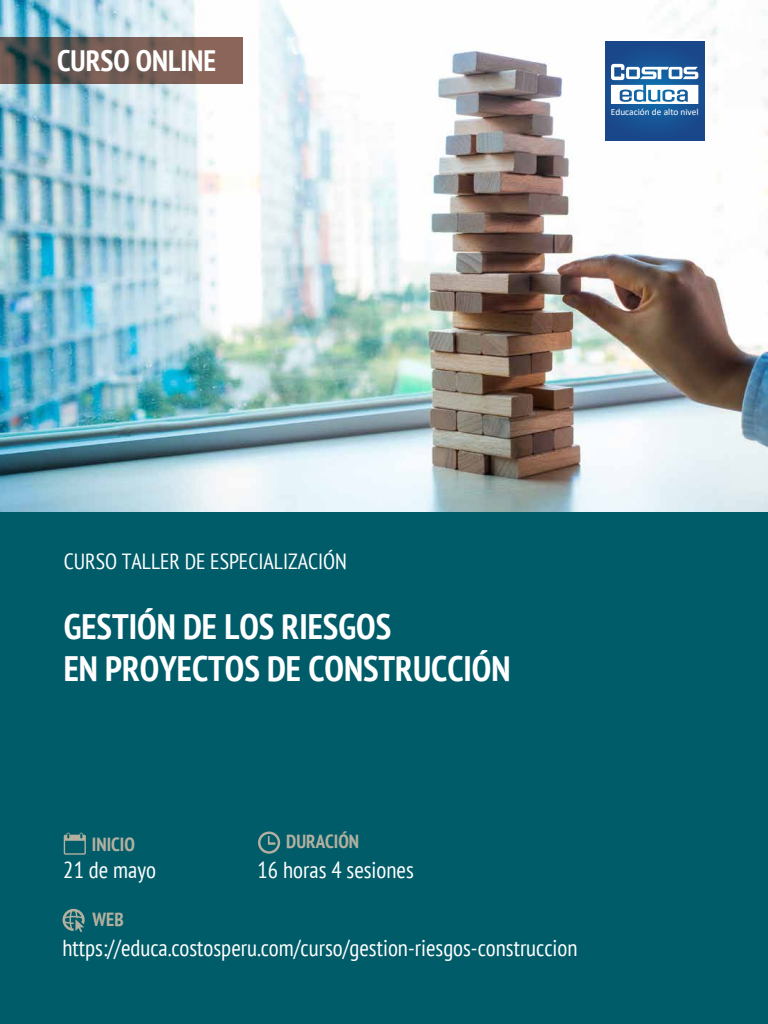
<style>
.page{position:relative;width:768px;height:1024px;background:#fff}
.page>*{position:absolute;margin:0;border:0;box-sizing:border-box;transform-origin:0 0}
.t1{font:700 condensed 35.3px/42.4px "PT Sans";color:#fff}
.t2{font:700 condensed 29.5px "PT Sans";color:#fff}
.t3{font:condensed 23px "PT Sans";color:#fff}
.t4{font:condensed 21.9px "PT Sans";color:#fff}
.t5{font:700 condensed 19px "PT Sans";color:#b3b0a0}
.t6{font:9.4px "Calibri";color:#fff}
</style>
<div class="page">
<img style="left:0;top:0;width:768px;height:512px">
<div style="left:0;top:512px;width:768px;height:512px;background:#005c69"></div>
<svg style="left:64px;top:833px;width:22px;height:22px"></svg>
<svg style="left:258px;top:832px;width:22px;height:22px"></svg>
<svg style="left:63px;top:909px;width:22px;height:23px"></svg>
<svg style="left:0;top:37px;width:243px;height:47px;background:#6c5952"></svg>
<div style="left:603px;top:39px;width:104px;height:104px;background:#fff"></div>
<svg style="left:605px;top:41px;width:100px;height:100px;background:#184d90"></svg>
<svg style="left:611px;top:64px;width:87px;height:40px"></svg>
<p class="t2" style="left:57px;top:41px;width:161px">CURSO ONLINE</p>
<p class="t6" style="left:611px;top:106px;width:89px">Educación de alto nivel</p>
<p class="t4" style="left:64px;top:547px;width:285px">CURSO TALLER DE ESPECIALIZACIÓN</p>
<h1 class="t1" style="left:64px;top:605px;width:448px">GESTIÓN DE LOS RIESGOS<br>EN PROYECTOS DE CONSTRUCCIÓN</h1>
<p class="t5" style="left:92px;top:832px;width:45px">INICIO</p>
<p class="t5" style="left:286px;top:829px;width:74px">DURACIÓN</p>
<p class="t3" style="left:63px;top:855px;width:94px">21 de mayo</p>
<p class="t3" style="left:258px;top:855px;width:158px">16 horas 4 sesiones</p>
<p class="t5" style="left:93px;top:907px;width:33px">WEB</p>
<p class="t3" style="left:63px;top:933px;width:517px">https://educa.costosperu.com/curso/gestion-riesgos-construccion</p>
</div>
